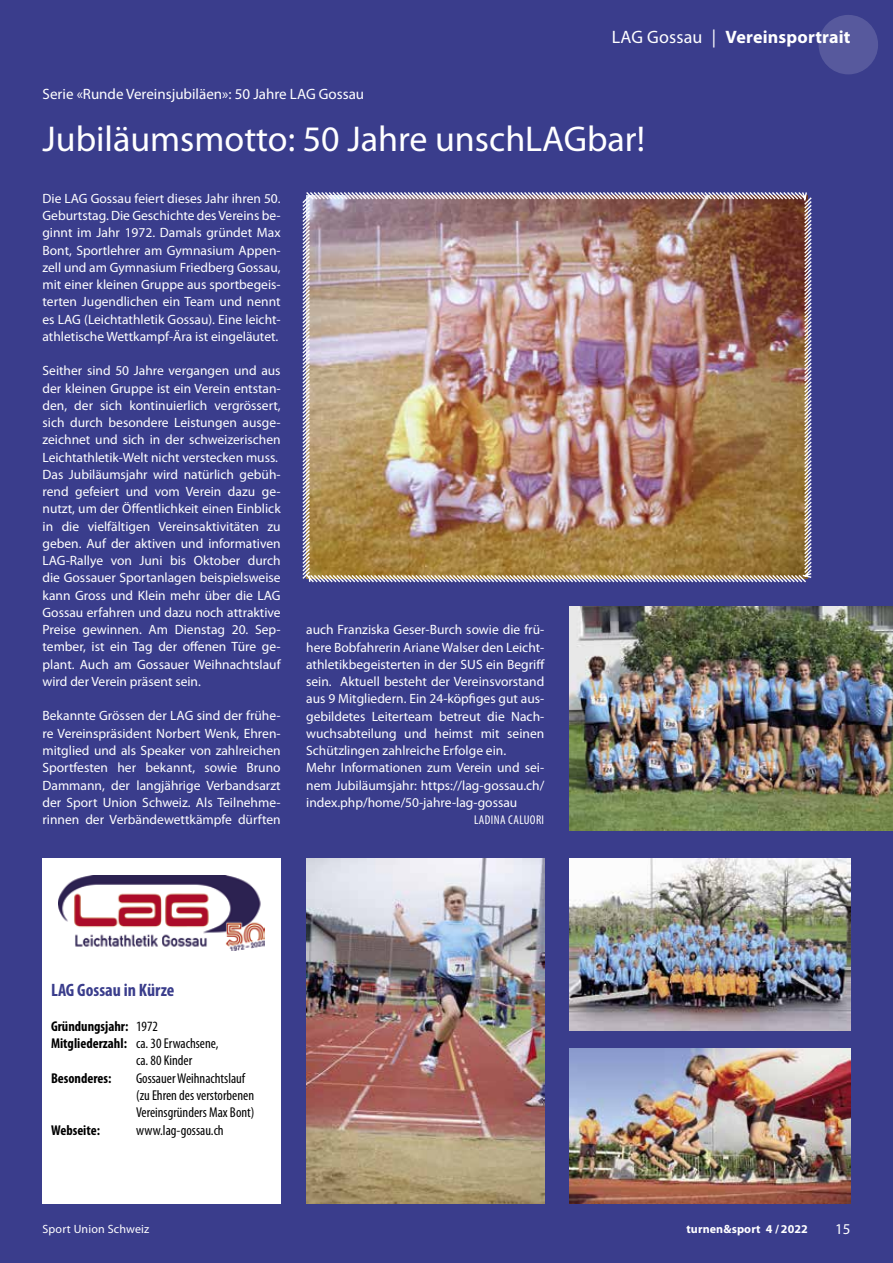
<style>
.page{position:relative;width:893px;height:1263px;background:#3a3d8c}
.page>*{position:absolute;margin:0;border:0;box-sizing:border-box;transform-origin:0 0}
.t1{font:36px "Myriad Pro";color:#fff}
.t2{font:700 18px "Myriad Pro";letter-spacing:.01em;color:#fff}
.t3{font:700 condensed 18px "Myriad Pro";color:#3a3d8c}
.t4{font:15px "Myriad Pro";color:#fff}
.t5{font:condensed 14.25px/17.2px "Myriad Pro";color:#000}
.t6{font:700 condensed 14.25px "Myriad Pro";color:#000}
.t7{font:13.5px/17.2px "Myriad Pro";color:#fff;text-align:justify}
.t8{font:condensed 12.75px "Myriad Pro";letter-spacing:.03em;color:#fff}
.t9{font:700 12px "Myriad Pro";letter-spacing:.01em;color:#fff}
.t10{font:12px "Myriad Pro";letter-spacing:.015em;color:#fff}
.s1{font-weight:400}
.s2{font-weight:700}
</style>
<div class="page">
<div style="left:819px;top:15px;width:59px;height:59px;background:#57599d;border-radius:50%"></div>
<img style="left:570px;top:1048px;width:280px;height:155px">
<img style="left:570px;top:858px;width:280px;height:173px">
<img style="left:306px;top:858px;width:238px;height:345px">
<img style="left:570px;top:606px;width:323px;height:224px">
<img style="left:302px;top:192px;width:510px;height:391px">
<div style="left:43px;top:858px;width:238px;height:109px;background:#fff"></div>
<img style="left:59px;top:875px;width:205px;height:75px">
<div style="left:43px;top:966px;width:238px;height:237px;background:#fff"></div>
<h2 class="t2" style="left:612px;top:27px;width:240px"><span class="s1">LAG Gossau |</span> Vereinsportrait</h2>
<p class="t4" style="left:43px;top:86px;width:323px">Serie «Runde Vereinsjubiläen»: 50 Jahre LAG Gossau</p>
<h1 class="t1" style="left:43px;top:119px;width:604px">Jubiläumsmotto: 50 Jahre unschLAGbar!</h1>
<p class="t7" style="left:43px;top:190px;width:240px">Die LAG Gossau feiert dieses Jahr ihren 50.<br>Geburtstag. Die Geschichte des Vereins be&shy;ginnt im Jahr 1972. Damals gründet Max Bont, Sportlehrer am Gymnasium Appen&shy;zell und am Gymnasium Friedberg Gossau, mit einer kleinen Gruppe aus sportbegeis&shy;terten Jugendlichen ein Team und nennt es LAG (Leichtathletik Gossau). Eine leicht&shy;athletische Wettkampf-Ära ist eingeläutet.</p>
<p class="t7" style="left:43px;top:362px;width:240px;text-align:left">Seither sind 50 Jahre vergangen und aus der kleinen Gruppe ist ein Verein entstan&shy;den, der sich kontinuierlich vergrössert, sich durch besondere Leistungen ausge&shy;zeichnet und sich in der schweizerischen Leichtathletik-Welt nicht verstecken muss.<br>Das Jubiläumsjahr wird natürlich gebüh&shy;rend gefeiert und vom Verein dazu ge&shy;nutzt, um der Öffentlichkeit einen Einblick in die vielfältigen Vereinsaktivitäten zu geben. Auf der aktiven und informativen LAG-Rallye von Juni bis Oktober durch die Gossauer Sportanlagen beispielsweise kann Gross und Klein mehr über die LAG Gossau erfahren und dazu noch attraktive Preise gewinnen. Am Dienstag 20. Sep&shy;tember, ist ein Tag der offenen Türe ge&shy;plant. Auch am Gossauer Weihnachtslauf wird der Verein präsent sein.</p>
<p class="t7" style="left:43px;top:708px;width:240px">Bekannte Grössen der LAG sind der frühe&shy;re Vereinspräsident Norbert Wenk, Ehren&shy;mitglied und als Speaker von zahlreichen Sportfesten her bekannt, sowie Bruno Dammann, der langjährige Verbandsarzt der Sport Union Schweiz. Als Teilnehme&shy;rinnen der Verbändewettkämpfe dürften</p>
<p class="t7" style="left:306px;top:621px;width:240px;text-align:left">auch Franziska Geser-Burch sowie die frü&shy;here Bobfahrerin Ariane Walser den Leicht&shy;athletikbegeisterten in der SUS ein Begriff sein. Aktuell besteht der Vereinsvorstand aus 9 Mitgliedern. Ein 24-köpfiges gut aus&shy;gebildetes Leiterteam betreut die Nach&shy;wuchsabteilung und heimst mit seinen Schützlingen zahlreiche Erfolge ein.<br>Mehr Informationen zum Verein und sei&shy;nem Jubiläumsjahr: https://lag-gossau.ch/ index.php/home/50-jahre-lag-gossau</p>
<p class="t8" style="left:474px;top:813px;width:71px">LADINA CALUORI</p>
<h2 class="t3" style="left:51px;top:980px;width:125px">LAG Gossau in Kürze</h2>
<p class="t6" style="left:51px;top:1018px;width:108px">Gründungsjahr: <span class="s1">1972</span></p>
<p class="t5" style="left:51px;top:1035px;width:169px"><span class="s2">Mitgliederzahl:</span> ca. 30 Erwachsene,</p>
<p class="t5" style="left:136px;top:1052px;width:58px">ca. 80 Kinder</p>
<p class="t6" style="left:51px;top:1070px;width:62px">Besonderes:</p>
<p class="t5" style="left:136px;top:1070px;width:120px">Gossauer Weihnachtslauf (zu Ehren des verstorbenen<br>Vereinsgründers Max Bont)</p>
<p class="t6" style="left:51px;top:1122px;width:51px">Webseite:</p>
<p class="t5" style="left:136px;top:1121px;width:89px">www.lag-gossau.ch</p>
<p class="t10" style="left:43px;top:1222px;width:108px">Sport Union Schweiz</p>
<p class="t9" style="left:686px;top:1222px;width:123px">turnen&amp;sport 4 / 2022</p>
<p class="t4" style="left:835px;top:1220px;width:17px">15</p>
</div>
